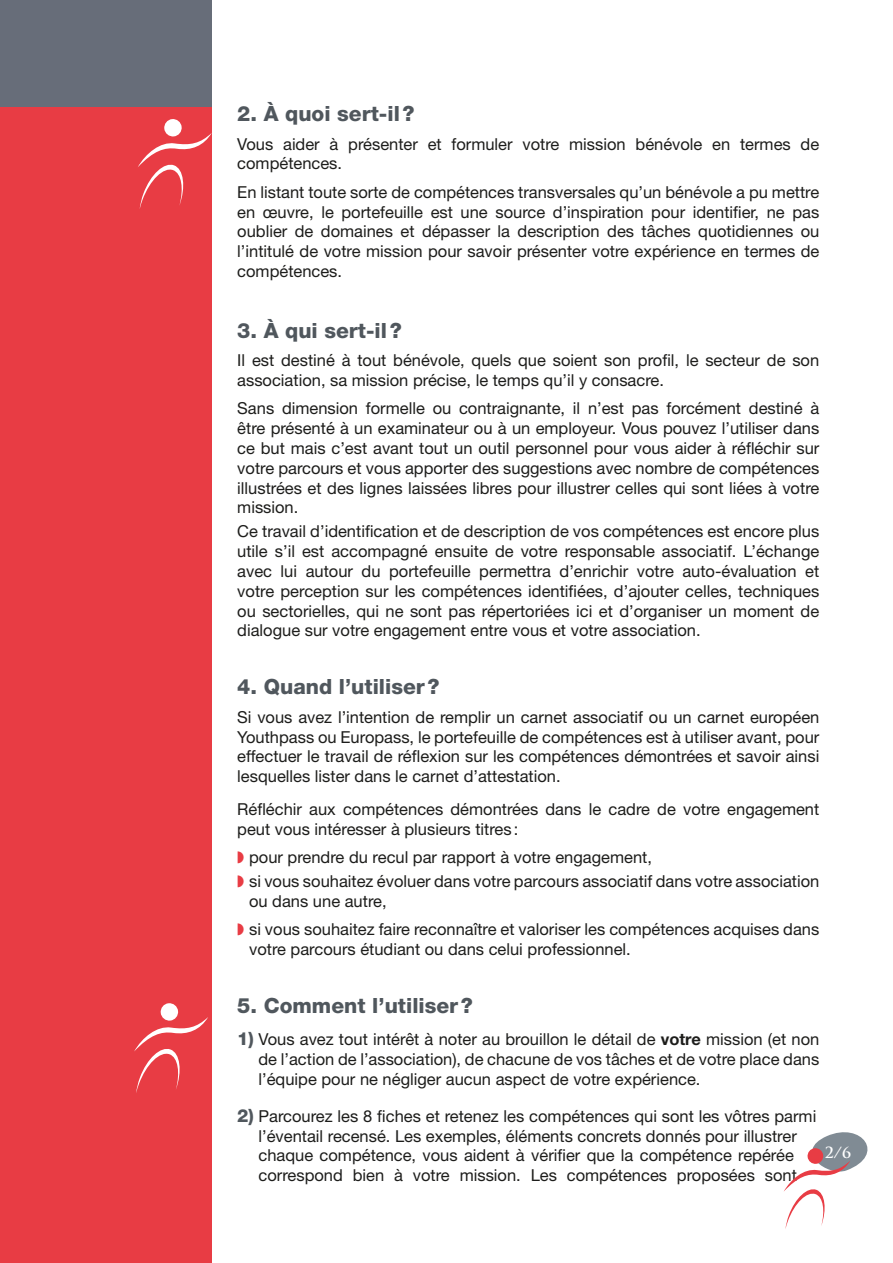
<style>
.page{position:relative;width:893px;height:1263px;background:#fff}
.page>*{position:absolute;margin:0;border:0;box-sizing:border-box;transform-origin:0 0}
.t1{font:800 21px "Helvetica Neue LT Std";color:#50575d}
.t2{font:16.5px/19.8px "Helvetica Neue LT Std";color:#1d1d1b}
.t3{font:700 15px "Trajan Pro";color:#fff}
.s1{font-weight:800;font-size:18px;color:#50575d}
.s2{font-weight:700}
</style>
<div class="page">
<div style="left:0;top:0;width:212px;height:1263px;background:#e83c44"></div>
<div style="left:0;top:0;width:212px;height:106px;background:#676d79"></div>
<svg style="left:138px;top:119px;width:74px;height:90px"></svg>
<svg style="left:134px;top:1003px;width:74px;height:90px"></svg>
<svg style="left:784px;top:1132px;width:84px;height:97px"></svg>
<p class="t1" style="left:237px;top:101px;width:179px">2. À quoi sert-il?</p>
<p class="t2" style="left:237px;top:134px;width:583px">Vous aider à présenter et formuler votre mission bénévole en termes de compétences.</p>
<p class="t2" style="left:237px;top:182px;width:584px;text-align:justify">En listant toute sorte de compétences transversales qu’un bénévole a pu mettre en œuvre, le portefeuille est une source d’inspiration pour identifier, ne pas oublier de domaines et dépasser la description des tâches quotidiennes ou l’intitulé de votre mission pour savoir présenter votre expérience en termes de compétences.</p>
<p class="t1" style="left:237px;top:318px;width:166px">3. À qui sert-il?</p>
<p class="t2" style="left:237px;top:350px;width:583px">Il est destiné à tout bénévole, quels que soient son profil, le secteur de son association, sa mission précise, le temps qu’il y consacre.</p>
<p class="t2" style="left:237px;top:398px;width:584px;text-align:justify">Sans dimension formelle ou contraignante, il n’est pas forcément destiné à être présenté à un examinateur ou à un employeur. Vous pouvez l’utiliser dans ce but mais c’est avant tout un outil personnel pour vous aider à réfléchir sur votre parcours et vous apporter des suggestions avec nombre de compétences illustrées et des lignes laissées libres pour illustrer celles qui sont liées à votre mission.</p>
<p class="t2" style="left:237px;top:521px;width:584px;text-align:justify">Ce travail d’identification et de description de vos compétences est encore plus utile s’il est accompagné ensuite de votre responsable associatif. L’échange avec lui autour du portefeuille permettra d’enrichir votre auto-évaluation et votre perception sur les compétences identifiées, d’ajouter celles, techniques ou sectorielles, qui ne sont pas répertoriées ici et d’organiser un moment de dialogue sur votre engagement entre vous et votre association.</p>
<p class="t1" style="left:237px;top:674px;width:204px">4. Quand l’utiliser?</p>
<p class="t2" style="left:237px;top:707px;width:584px;text-align:justify">Si vous avez l’intention de remplir un carnet associatif ou un carnet européen Youthpass ou Europass, le portefeuille de compétences est à utiliser avant, pour effectuer le travail de réflexion sur les compétences démontrées et savoir ainsi lesquelles lister dans le carnet d’attestation.</p>
<p class="t2" style="left:237px;top:799px;width:584px">Réfléchir aux compétences démontrées dans le cadre de votre engagement peut vous intéresser à plusieurs titres:</p>
<p class="t2" style="left:249px;top:845px;width:572px;line-height:24px">pour prendre du recul par rapport à votre engagement,<br>si vous souhaitez évoluer dans votre parcours associatif dans votre association</p>
<p class="t2" style="left:249px;top:886px;width:572px;line-height:28.3px">ou dans une autre,<br>si vous souhaitez faire reconnaître et valoriser les compétences acquises dans</p>
<p class="t2" style="left:249px;top:939px;width:383px">votre parcours étudiant ou dans celui professionnel.</p>
<p class="t1" style="left:237px;top:993px;width:237px">5. Comment l’utiliser?</p>
<p class="t2" style="left:259px;top:1029px;width:562px;text-align:justify;text-indent:-21px"><span class="s1">1)</span> Vous avez tout intérêt à noter au brouillon le détail de <span class="s2">votre</span> mission (et non de l’action de l’association), de chacune de vos tâches et de votre place dans l’équipe pour ne négliger aucun aspect de votre expérience.</p>
<p class="t2" style="left:237px;top:1106px;width:581px;text-align:center"><span class="s1">2)</span> Parcourez les 8 fiches et retenez les compétences qui sont les vôtres parmi l’éventail recensé. Les exemples, éléments concrets donnés pour illustrer chaque compétence, vous aident à vérifier que la compétence repérée correspond bien à votre mission. Les compétences proposées sont</p>
<p class="t3" style="left:825px;top:1143px;width:28px">2/6</p>
</div>
